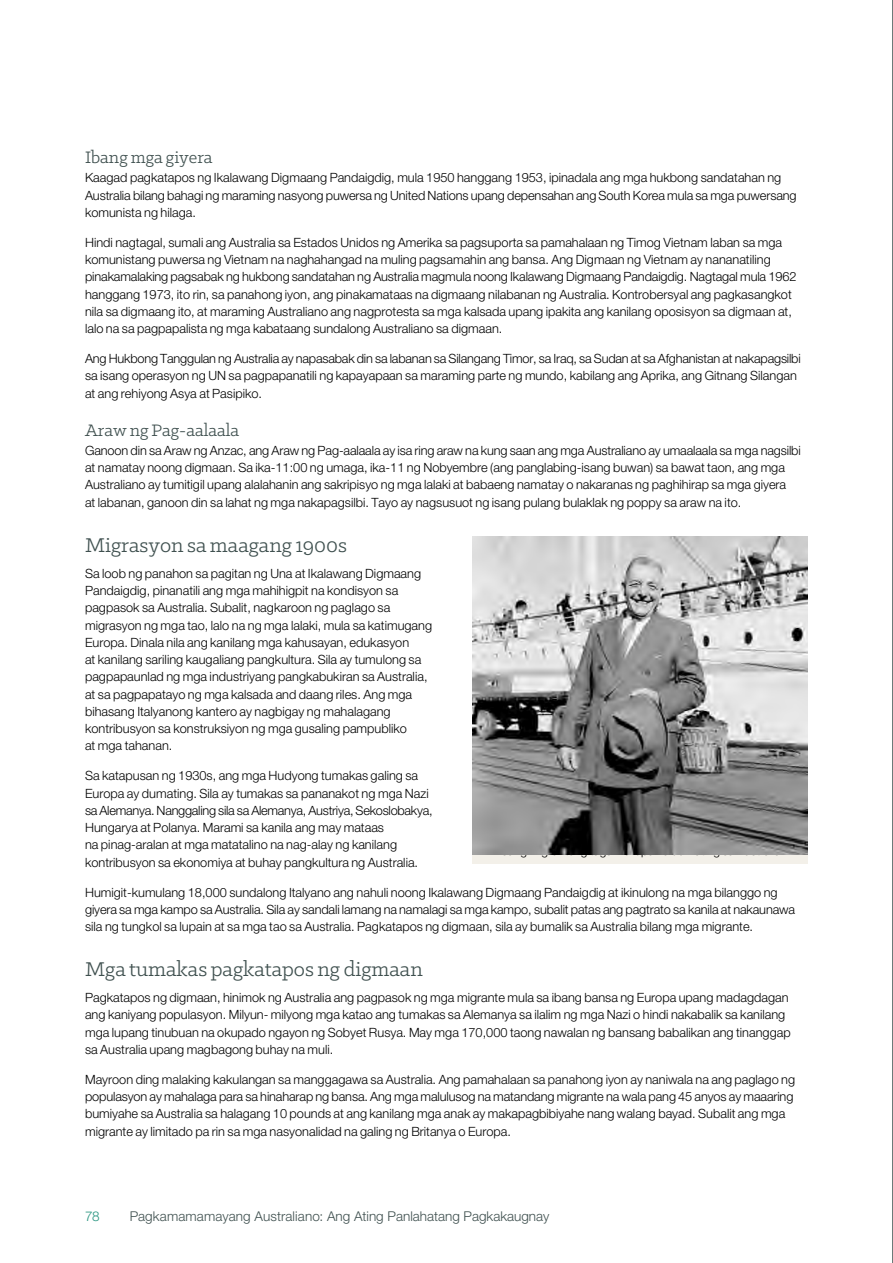
<style>
.page{position:relative;width:893px;height:1263px;background:#fff}
.page>*{position:absolute;margin:0;border:0;box-sizing:border-box;transform-origin:0 0}
.t1{font:22.5px "Klinic Slab";color:#3f504f}
.t2{font:18.75px "Klinic Slab";color:#3f504f}
.t3{font:300 13.5px "Helvetica Neue LT Std";color:#3f504f}
.t4{font:300 13.5px "Helvetica Neue LT Std";color:#25937e}
.t5{font:300 12.75px/17.2px "Helvetica Neue LT Std";color:#000}
</style>
<div class="page">
<hr style="left:892px;top:0;width:1px;height:1263px;background:#3f504f">
<div style="left:472px;top:838px;width:336px;height:25px;background:#f3f0e9"></div>
<img style="left:472px;top:536px;width:336px;height:319px">
<h4 class="t2" style="left:85px;top:145px;width:129px">Ibang mga giyera</h4>
<p class="t5" style="left:85px;top:169px;width:713px">Kaagad pagkatapos ng Ikalawang Digmaang Pandaigdig, mula 1950 hanggang 1953, ipinadala ang mga hukbong sandatahan ng<br>Australia bilang bahagi ng maraming nasyong puwersa ng United Nations upang depensahan ang South Korea mula sa mga puwersang komunista ng hilaga.</p>
<p class="t5" style="left:85px;top:233px;width:713px">Hindi nagtagal, sumali ang Australia sa Estados Unidos ng Amerika sa pagsuporta sa pamahalaan ng Timog Vietnam laban sa mga komunistang puwersa ng Vietnam na naghahangad na muling pagsamahin ang bansa. Ang Digmaan ng Vietnam ay nananatiling pinakamalaking pagsabak ng hukbong sandatahan ng Australia magmula noong Ikalawang Digmaang Pandaigdig. Nagtagal mula 1962 hanggang 1973, ito rin, sa panahong iyon, ang pinakamataas na digmaang nilabanan ng Australia. Kontrobersyal ang pagkasangkot nila sa digmaang ito, at maraming Australiano ang nagprotesta sa mga kalsada upang ipakita ang kanilang oposisyon sa digmaan at, lalo na sa pagpapalista ng mga kabataang sundalong Australiano sa digmaan.</p>
<p class="t5" style="left:85px;top:350px;width:717px">Ang Hukbong Tanggulan ng Australia ay napasabak din sa labanan sa Silangang Timor, sa Iraq, sa Sudan at sa Afghanistan at nakapagsilbi sa isang operasyon ng UN sa pagpapanatili ng kapayapaan sa maraming parte ng mundo, kabilang ang Aprika, ang Gitnang Silangan at ang rehiyong Asya at Pasipiko.</p>
<h4 class="t2" style="left:85px;top:418px;width:156px">Araw ng Pag-aalaala</h4>
<p class="t5" style="left:85px;top:441px;width:717px">Ganoon din sa Araw ng Anzac, ang Araw ng Pag-aalaala ay isa ring araw na kung saan ang mga Australiano ay umaalaala sa mga nagsilbi at namatay noong digmaan. Sa ika-11:00 ng umaga, ika-11 ng Nobyembre (ang panglabing-isang buwan) sa bawat taon, ang mga Australiano ay tumitigil upang alalahanin ang sakripisyo ng mga lalaki at babaeng namatay o nakaranas ng paghihirap sa mga giyera<br>at labanan, ganoon din sa lahat ng mga nakapagsilbi. Tayo ay nagsusuot ng isang pulang bulaklak ng poppy sa araw na ito.</p>
<h4 class="t1" style="left:85px;top:531px;width:263px">Migrasyon sa maagang 1900s</h4>
<p class="t5" style="left:85px;top:564px;width:349px">Sa loob ng panahon sa pagitan ng Una at Ikalawang Digmaang Pandaigdig, pinanatili ang mga mahihigpit na kondisyon sa pagpasok sa Australia. Subalit, nagkaroon ng paglago sa migrasyon ng mga tao, lalo na ng mga lalaki, mula sa katimugang Europa. Dinala nila ang kanilang mga kahusayan, edukasyon<br>at kanilang sariling kaugaliang pangkultura. Sila ay tumulong sa pagpapaunlad ng mga industriyang pangkabukiran sa Australia, at sa pagpapatayo ng mga kalsada and daang riles. Ang mga bihasang Italyanong kantero ay nagbigay ng mahalagang kontribusyon sa konstruksiyon ng mga gusaling pampubliko<br>at mga tahanan.</p>
<p class="t5" style="left:85px;top:767px;width:349px">Sa katapusan ng 1930s, ang mga Hudyong tumakas galing sa Europa ay dumating. Sila ay tumakas sa pananakot ng mga Nazi sa Alemanya. Nanggaling sila sa Alemanya, Austriya, Sekoslobakya, Hungarya at Polanya. Marami sa kanila ang may mataas<br>na pinag-aralan at mga matatalino na nag-alay ng kanilang kontribusyon sa ekonomiya at buhay pangkultura ng Australia.</p>
<p class="t5" style="left:85px;top:883px;width:712px">Humigit-kumulang 18,000 sundalong Italyano ang nahuli noong Ikalawang Digmaang Pandaigdig at ikinulong na mga bilanggo ng giyera sa mga kampo sa Australia. Sila ay sandali lamang na namalagi sa mga kampo, subalit patas ang pagtrato sa kanila at nakaunawa sila ng tungkol sa lupain at sa mga tao sa Australia. Pagkatapos ng digmaan, sila ay bumalik sa Australia bilang mga migrante.</p>
<h4 class="t1" style="left:85px;top:955px;width:339px">Mga tumakas pagkatapos ng digmaan</h4>
<p class="t5" style="left:85px;top:989px;width:707px">Pagkatapos ng digmaan, hinimok ng Australia ang pagpasok ng mga migrante mula sa ibang bansa ng Europa upang madagdagan ang kaniyang populasyon. Milyun- milyong mga katao ang tumakas sa Alemanya sa ilalim ng mga Nazi o hindi nakabalik sa kanilang mga lupang tinubuan na okupado ngayon ng Sobyet Rusya. May mga 170,000 taong nawalan ng bansang babalikan ang tinanggap sa Australia upang magbagong buhay na muli.</p>
<p class="t5" style="left:85px;top:1070px;width:712px">Mayroon ding malaking kakulangan sa manggagawa sa Australia. Ang pamahalaan sa panahong iyon ay naniwala na ang paglago ng populasyon ay mahalaga para sa hinaharap ng bansa. Ang mga malulusog na matandang migrante na wala pang 45 anyos ay maaaring bumiyahe sa Australia sa halagang 10 pounds at ang kanilang mga anak ay makapagbibiyahe nang walang bayad. Subalit ang mga migrante ay limitado pa rin sa mga nasyonalidad na galing ng Britanya o Europa.</p>
<p class="t4" style="left:85px;top:1208px;width:16px">78</p>
<p class="t3" style="left:130px;top:1208px;width:421px">Pagkamamamayang Australiano: Ang Ating Panlahatang Pagkakaugnay</p>
</div>
